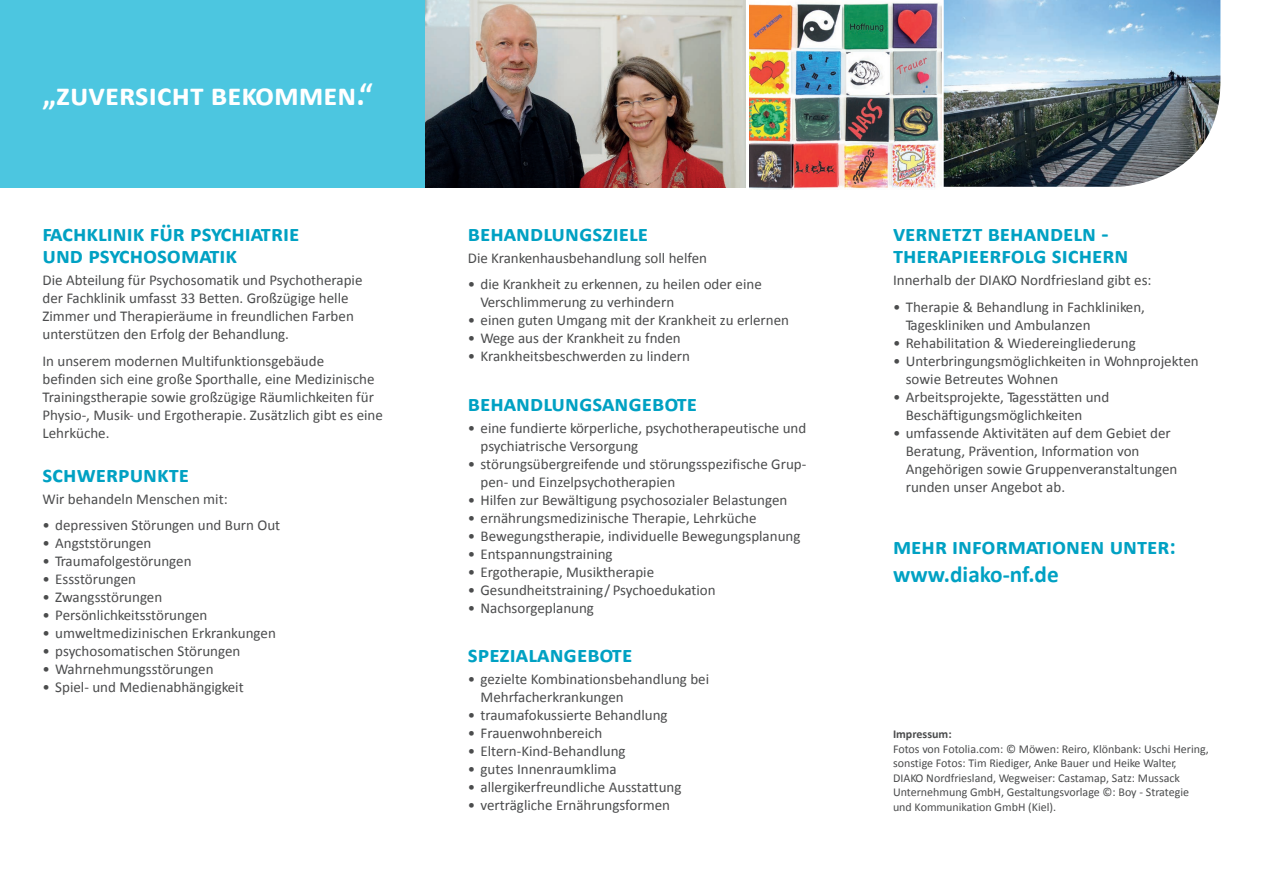
<style>
.page{position:relative;width:1263px;height:893px;background:#fff}
.page>*{position:absolute;margin:0;border:0;box-sizing:border-box;transform-origin:0 0}
.ParaStyle01-Gesamthö{font:700 31.5px "Calibri";color:#fff}
.ParaStyle01-Gesamthö-2{font:700 23.25px/27.9px "Calibri";color:#00a1c3}
.ParaStyle03-Gesamthö{font:700 23.25px/22.2px "Calibri";color:#00a1c3}
.ParaStyle23-Gesamthö{font:700 23.25px "Calibri";color:#00a1c3}
.ParaStyle25-Gesamthö{font:700 23.25px "Calibri";color:#00a1c3}
.ParaStyle01-Gesamthö-3{font:15px/18px "Calibri";color:#4b4c4d}
.ParaStyle03-Gesamthö-2{font:15px "Calibri";color:#4b4c4d}
.ParaStyle23-Gesamthö-2{font:15px "Calibri";color:#4b4c4d}
.ParaStyle26-Gesamthö{font:15px "Calibri";color:#4b4c4d}
.ParaStyle07-Gesamthö{font:12px/14.4px "Calibri";color:#4b4c4d}
.ParaStyle01-Gesamthö-4{font:700 12px "Calibri";color:#4b4c4d}
</style>
<div class="page">
<img style="left:944px;top:0;width:276px;height:187px">
<div style="left:0;top:0;width:425px;height:187px;background:#4cc6e0"></div>
<img style="left:749px;top:2px;width:193px;height:187px">
<img style="left:425px;top:0;width:320px;height:187px">
<p class="ParaStyle01-Gesamthö" style="left:43px;top:75px;width:332px">„zuversicht bekommen.“</p>
<p class="ParaStyle01-Gesamthö-2" style="left:43px;top:218px;width:258px">fachklinik für psychiatrie</p>
<p class="ParaStyle03-Gesamthö" style="left:43px;top:243px;width:196px">und psychosomatik</p>
<p class="ParaStyle01-Gesamthö-3" style="left:43px;top:271px;width:321px">Die Abteilung für Psychosomatik und Psychotherapie der Fachklinik umfasst 33 Betten. Großzügige helle Zimmer und Therapieräume in freundlichen Farben unterstützen den Erfolg der Behandlung.</p>
<p class="ParaStyle01-Gesamthö-3" style="left:43px;top:351px;width:342px">In unserem modernen Multifunktionsgebäude<br>befinden sich eine große Sporthalle, eine Medizinische Trainingstherapie sowie großzügige Räumlichkeiten für Physio-, Musik- und Ergotherapie. Zusätzlich gibt es eine Lehrküche.</p>
<p class="ParaStyle25-Gesamthö" style="left:43px;top:460px;width:148px">schwerpunkte</p>
<p class="ParaStyle03-Gesamthö-2" style="left:43px;top:490px;width:187px">Wir behandeln Menschen mit:</p>
<p class="ParaStyle26-Gesamthö" style="left:43px;top:516px;width:239px">• depressiven Störungen und Burn Out</p>
<p class="ParaStyle01-Gesamthö-3" style="left:43px;top:534px;width:110px">• Angststörungen</p>
<p class="ParaStyle01-Gesamthö-3" style="left:43px;top:552px;width:151px">• Traumafolgestörungen</p>
<p class="ParaStyle01-Gesamthö-3" style="left:43px;top:570px;width:95px">• Essstörungen</p>
<p class="ParaStyle01-Gesamthö-3" style="left:43px;top:588px;width:121px">• Zwangsstörungen</p>
<p class="ParaStyle01-Gesamthö-3" style="left:43px;top:606px;width:166px">• Persönlichkeitsstörungen</p>
<p class="ParaStyle01-Gesamthö-3" style="left:43px;top:624px;width:235px">• umweltmedizinischen Erkrankungen</p>
<p class="ParaStyle01-Gesamthö-3" style="left:43px;top:642px;width:199px">• psychosomatischen Störungen</p>
<p class="ParaStyle01-Gesamthö-3" style="left:43px;top:660px;width:173px">• Wahrnehmungsstörungen</p>
<p class="ParaStyle01-Gesamthö-3" style="left:43px;top:678px;width:203px">• Spiel- und Medienabhängigkeit</p>
<p class="ParaStyle01-Gesamthö-2" style="left:468px;top:218px;width:182px">behandlungsziele</p>
<p class="ParaStyle03-Gesamthö-2" style="left:468px;top:249px;width:241px">Die Krankenhausbehandlung soll helfen</p>
<p class="ParaStyle01-Gesamthö-3" style="left:480px;top:275px;width:283px;text-indent:-13px">• die Krankheit zu erkennen, zu heilen oder eine<br>Verschlimmerung zu verhindern</p>
<p class="ParaStyle01-Gesamthö-3" style="left:468px;top:311px;width:323px">• einen guten Umgang mit der Krankheit zu erlernen</p>
<p class="ParaStyle01-Gesamthö-3" style="left:468px;top:329px;width:214px">• Wege aus der Krankheit zu fnden</p>
<p class="ParaStyle23-Gesamthö-2" style="left:468px;top:347px;width:224px">• Krankheitsbeschwerden zu lindern</p>
<p class="ParaStyle23-Gesamthö" style="left:468px;top:388px;width:231px">behandlungsangebote</p>
<p class="ParaStyle01-Gesamthö-3" style="left:480px;top:418px;width:327px;text-indent:-13px">• eine fundierte körperliche, psychotherapeutische und psychiatrische Versorgung</p>
<p class="ParaStyle01-Gesamthö-3" style="left:480px;top:454px;width:326px;text-indent:-13px">• störungsübergreifende und störungsspezifische Grup&shy;pen- und Einzelpsychotherapien</p>
<p class="ParaStyle01-Gesamthö-3" style="left:468px;top:490px;width:321px">• Hilfen zur Bewältigung psychosozialer Belastungen</p>
<p class="ParaStyle01-Gesamthö-3" style="left:468px;top:508px;width:290px">• ernährungsmedizinische Therapie, Lehrküche</p>
<p class="ParaStyle01-Gesamthö-3" style="left:468px;top:526px;width:334px">• Bewegungstherapie, individuelle Bewegungsplanung</p>
<p class="ParaStyle01-Gesamthö-3" style="left:468px;top:544px;width:146px">• Entspannungstraining</p>
<p class="ParaStyle01-Gesamthö-3" style="left:468px;top:562px;width:188px">• Ergotherapie, Musiktherapie</p>
<p class="ParaStyle01-Gesamthö-3" style="left:468px;top:580px;width:249px">• Gesundheitstraining/ Psychoedukation</p>
<p class="ParaStyle01-Gesamthö-3" style="left:468px;top:598px;width:128px">• Nachsorgeplanung</p>
<p class="ParaStyle23-Gesamthö" style="left:468px;top:640px;width:166px">spezialangebote</p>
<p class="ParaStyle01-Gesamthö-3" style="left:480px;top:670px;width:230px;text-indent:-13px">• gezielte Kombinationsbehandlung bei<br>Mehrfacherkrankungen</p>
<p class="ParaStyle01-Gesamthö-3" style="left:468px;top:706px;width:201px">• traumafokussierte Behandlung</p>
<p class="ParaStyle01-Gesamthö-3" style="left:468px;top:724px;width:136px">• Frauenwohnbereich</p>
<p class="ParaStyle01-Gesamthö-3" style="left:468px;top:742px;width:159px">• Eltern-Kind-Behandlung</p>
<p class="ParaStyle01-Gesamthö-3" style="left:468px;top:760px;width:150px">• gutes Innenraumklima</p>
<p class="ParaStyle01-Gesamthö-3" style="left:468px;top:778px;width:215px">• allergikerfreundliche Ausstattung</p>
<p class="ParaStyle01-Gesamthö-3" style="left:468px;top:796px;width:204px">• verträgliche Ernährungsformen</p>
<p class="ParaStyle03-Gesamthö" style="left:893px;top:221px;width:237px">vernetzt behandeln - therapieerfolg sichern</p>
<p class="ParaStyle03-Gesamthö-2" style="left:893px;top:271px;width:260px">Innerhalb der DIAKO Nordfriesland gibt es:</p>
<p class="ParaStyle01-Gesamthö-3" style="left:906px;top:297px;width:241px;text-indent:-13px">• Therapie &amp; Behandlung in Fachkliniken,<br>Tageskliniken und Ambulanzen</p>
<p class="ParaStyle01-Gesamthö-3" style="left:893px;top:333px;width:244px">• Rehabilitation &amp; Wiedereingliederung</p>
<p class="ParaStyle01-Gesamthö-3" style="left:906px;top:351px;width:294px;text-indent:-13px">• Unterbringungsmöglichkeiten in Wohnprojekten sowie Betreutes Wohnen</p>
<p class="ParaStyle01-Gesamthö-3" style="left:906px;top:387px;width:205px;text-indent:-13px">• Arbeitsprojekte, Tagesstätten und<br>Beschäftigungsmöglichkeiten</p>
<p class="ParaStyle01-Gesamthö-3" style="left:906px;top:423px;width:273px;text-indent:-13px">• umfassende Aktivitäten auf dem Gebiet der Beratung, Prävention, Information von Angehörigen sowie Gruppenveranstaltungen runden unser Angebot ab.</p>
<p class="ParaStyle01-Gesamthö-2" style="left:893px;top:531px;width:285px">mehr informationen unter: www.diako-nf.de</p>
<p class="ParaStyle01-Gesamthö-4" style="left:893px;top:727px;width:60px">Impressum:</p>
<p class="ParaStyle07-Gesamthö" style="left:893px;top:741px;width:317px">Fotos von Fotolia.com: © Möwen: Reiro, Klönbank: Uschi Hering, sonstige Fotos: Tim Riediger, Anke Bauer und Heike Walter, DIAKO Nordfriesland, Wegweiser: Castamap, Satz: Mussack Unternehmung GmbH, Gestaltungsvorlage ©: Boy - Strategie und Kommunikation GmbH (Kiel).</p>
</div>
